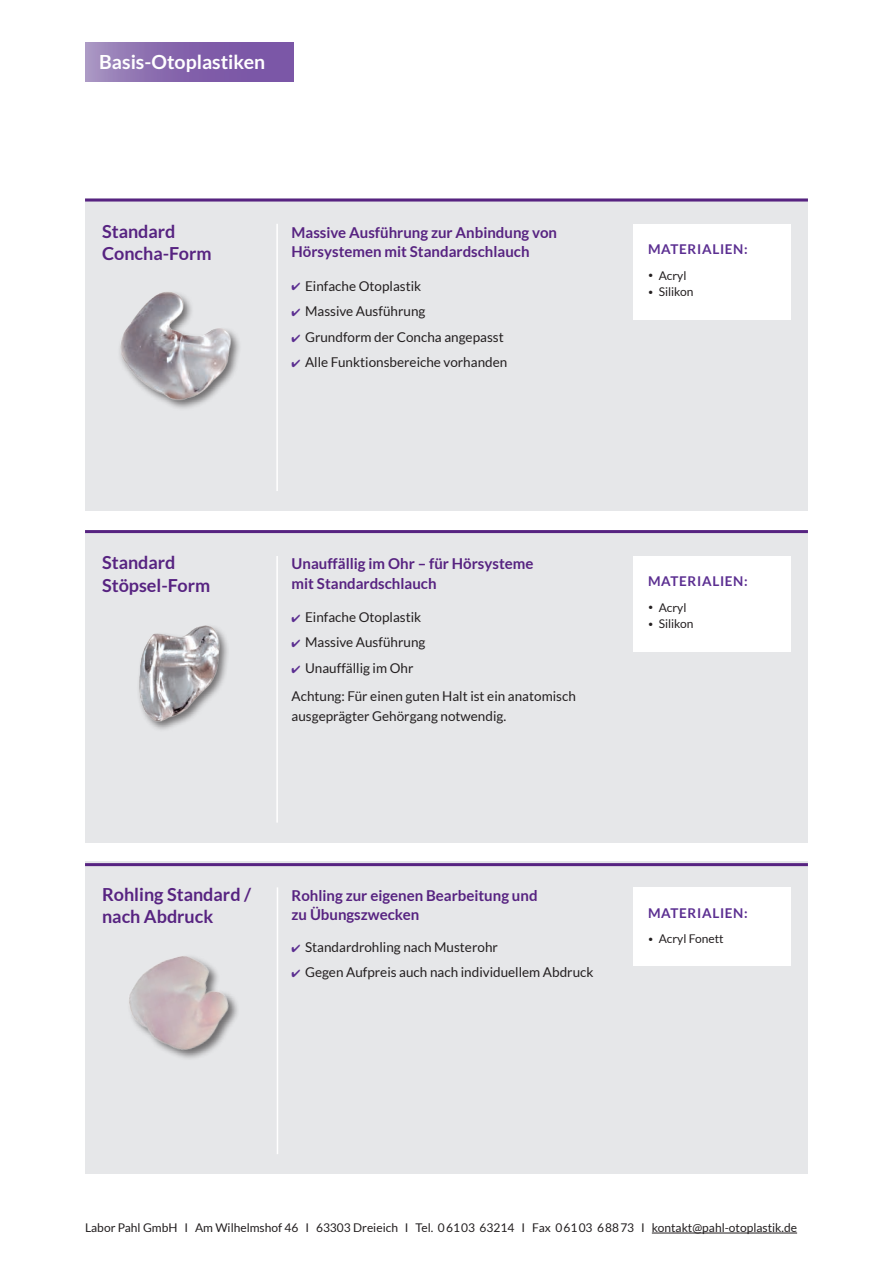
<style>
.page{position:relative;width:893px;height:1263px;background:#fff}
.page>*{position:absolute;margin:0;border:0;box-sizing:border-box;transform-origin:0 0}
.t1{font:700 19.5px "Lato";color:#fff}
.t2{font:700 18px/22.5px "Lato";color:#572381}
.t3{font:700 15px/19.5px "Lato";color:#572381}
.t4{font:13.5px/28.5px "Lato";color:#231f20}
.t5{font:700 13.5px "Lato";letter-spacing:.05em;color:#5b2e91}
.t6{font:12px "Lato";color:#231f20}
.s1{color:#5b2e91}
.s2{font-size:9px}
</style>
<div class="page">
<hr style="left:652px;top:1232px;width:145px;height:1px;background:#231f20">
<div style="left:85px;top:199px;width:723px;height:312px;background:#e6e7e9"></div>
<div style="left:634px;top:224px;width:157px;height:95px;background:#fff"></div>
<hr style="left:276px;top:224px;width:2px;height:267px;background:#fff">
<hr style="left:85px;top:199px;width:723px;height:3px;background:#572381">
<svg style="left:85px;top:43px;width:208px;height:39px;background:#8869ae"></svg>
<img style="left:120px;top:292px;width:120px;height:117px">
<div style="left:85px;top:530px;width:723px;height:312px;background:#e6e7e9"></div>
<hr style="left:276px;top:556px;width:2px;height:267px;background:#fff">
<hr style="left:85px;top:530px;width:723px;height:3px;background:#572381">
<div style="left:634px;top:556px;width:157px;height:96px;background:#fff"></div>
<img style="left:139px;top:625px;width:89px;height:105px">
<div style="left:85px;top:862px;width:723px;height:312px;background:#e6e7e9"></div>
<div style="left:634px;top:887px;width:157px;height:79px;background:#fff"></div>
<hr style="left:277px;top:887px;width:1px;height:267px;background:#fff">
<hr style="left:85px;top:863px;width:723px;height:3px;background:#572381">
<img style="left:129px;top:956px;width:109px;height:103px">
<h1 class="t1" style="left:99px;top:51px;width:167px">Basis-Otoplastiken</h1>
<h2 class="t2" style="left:102px;top:220px;width:111px">Standard<br>Concha-Form</h2>
<p class="t3" style="left:292px;top:223px;width:267px">Massive Ausführung zur Anbindung von<br>Hörsystemen mit Standardschlauch</p>
<p class="t4" style="left:292px;top:271px;width:131px"><span class="s1">✔</span> Einfache Otoplastik</p>
<p class="t4" style="left:292px;top:297px;width:135px"><span class="s1">✔</span> Massive Ausführung</p>
<p class="t4" style="left:292px;top:322px;width:214px"><span class="s1">✔</span> Grundform der Concha angepasst</p>
<p class="t4" style="left:292px;top:348px;width:217px"><span class="s1">✔</span> Alle Funktionsbereiche vorhanden</p>
<p class="t5" style="left:648px;top:241px;width:101px">Materialien:</p>
<p class="t6" style="left:648px;top:269px;width:40px"><span class="s2">•</span> Acryl</p>
<p class="t6" style="left:648px;top:285px;width:47px"><span class="s2">•</span> Silikon</p>
<h2 class="t2" style="left:102px;top:551px;width:110px">Standard<br>Stöpsel-Form</h2>
<p class="t3" style="left:292px;top:554px;width:243px">Unauffällig im Ohr – für Hörsysteme mit Standardschlauch</p>
<p class="t4" style="left:292px;top:602px;width:131px"><span class="s1">✔</span> Einfache Otoplastik</p>
<p class="t4" style="left:292px;top:628px;width:135px"><span class="s1">✔</span> Massive Ausführung</p>
<p class="t4" style="left:292px;top:653px;width:286px"><span class="s1">✔</span> Unauffällig im Ohr<br>Achtung: Für einen guten Halt ist ein anatomisch</p>
<p class="t4" style="left:292px;top:701px;width:216px">ausgeprägter Gehörgang notwendig.</p>
<p class="t5" style="left:648px;top:574px;width:101px">Materialien:</p>
<p class="t6" style="left:648px;top:601px;width:40px"><span class="s2">•</span> Acryl</p>
<p class="t6" style="left:648px;top:617px;width:47px"><span class="s2">•</span> Silikon</p>
<h2 class="t2" style="left:102px;top:883px;width:150px">Rohling Standard / nach Abdruck</h2>
<p class="t3" style="left:292px;top:885px;width:247px">Rohling zur eigenen Bearbeitung und zu Übungszwecken</p>
<p class="t4" style="left:292px;top:932px;width:208px"><span class="s1">✔</span> Standardrohling nach Musterohr</p>
<p class="t4" style="left:292px;top:958px;width:303px"><span class="s1">✔</span> Gegen Aufpreis auch nach individuellem Abdruck</p>
<p class="t5" style="left:648px;top:905px;width:101px">Materialien:</p>
<p class="t6" style="left:648px;top:932px;width:77px"><span class="s2">•</span> Acryl Fonett</p>
<p class="t6" style="left:85px;top:1221px;width:714px">Labor Pahl GmbH I Am Wilhelmshof 46 I 63303 Dreieich I Tel. 0 61 03 63214 I Fax 0 61 03 6 88 73 I kontakt@pahl-otoplastik.de</p>
</div>
